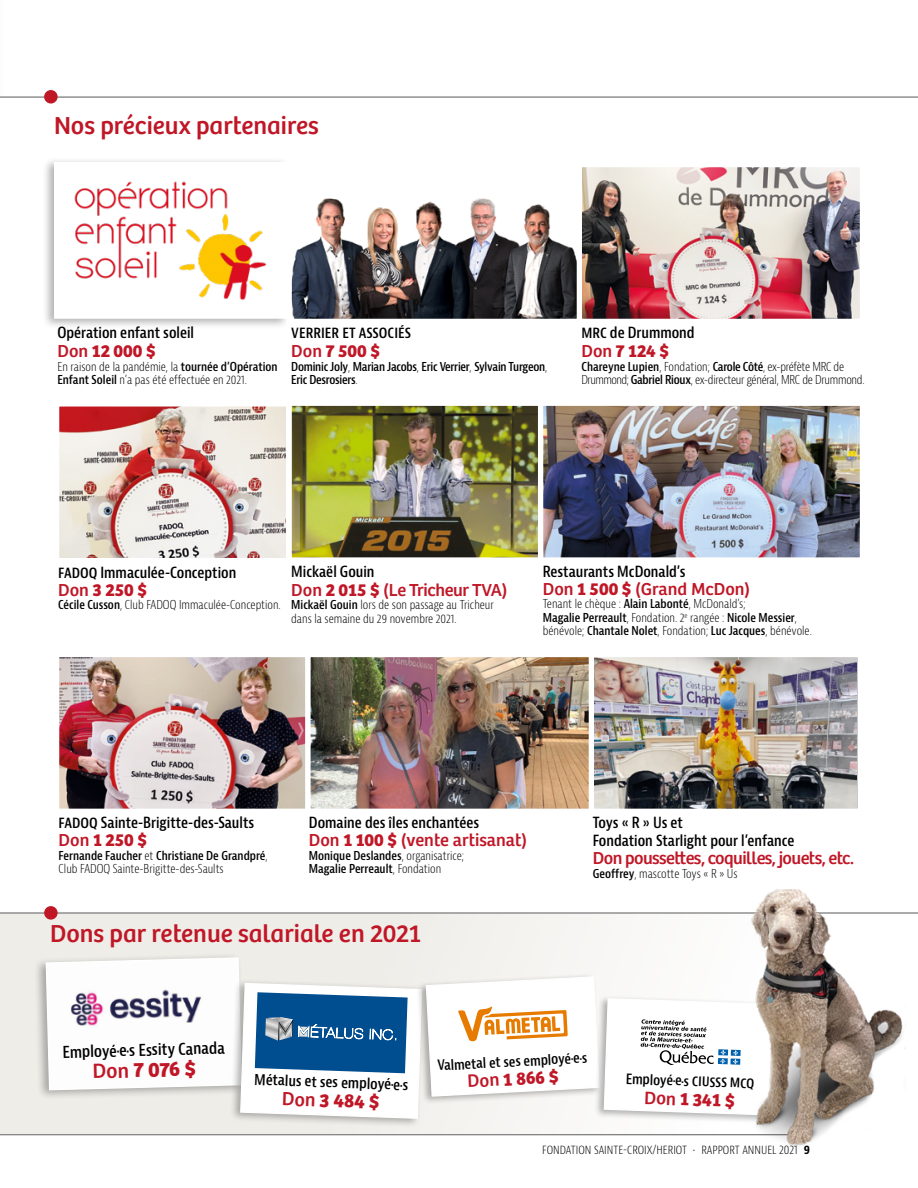
<style>
.page{position:relative;width:918px;height:1188px;background:#fff}
.page>*{position:absolute;margin:0;border:0;box-sizing:border-box;transform-origin:0 0}
.t1{font:25.5px "Bree";color:#c01727}
.t2{font:700 21.3px "Bree";color:#c01727}
.t3{font:700 19.65px "Bree";color:#c01727}
.t4{font:700 18.6px "Bree";color:#c01727}
.t5{font:18px "Bree";letter-spacing:-.02em;color:#c01727}
.t6{font:18px "Bree";color:#c01727}
.t7{font:700 18px "Bree";color:#c01727}
.t8{font:600 condensed 16.05px "Bernina Sans";color:#000}
.t9{font:600 condensed 15px/18px "Bernina Sans";color:#000}
.t10{font:600 condensed 14.7px "Bernina Sans";color:#000}
.t11{font:600 condensed 13.95px "Bernina Sans";color:#000}
.t12{font:300 condensed 12px/13.5px "Bernina Sans";color:#000}
.t13{font:300 condensed 12px/13.5px "Bernina Sans";letter-spacing:-.02em;color:#000}
.t14{font:600 condensed 12px/13.5px "Bernina Sans";letter-spacing:-.02em;color:#000}
.t15{font:600 condensed 12px/13.5px "Bernina Sans";color:#000}
.s1{font-weight:400}
.s2{font-weight:600}
.s3{font-weight:300}
.s4{font-weight:700}
</style>
<div class="page">
<hr style="left:0;top:0;width:2px;height:97px;background:#c5bdaa">
<hr style="left:0;top:97px;width:918px;height:1px;background:#5b595b">
<hr style="left:0;top:1134px;width:810px;height:1px;background:#5b595b">
<div style="left:44px;top:90px;width:14px;height:14px;background:#c01727;border-radius:50%"></div>
<svg style="left:0;top:914px;width:618px;height:220px;fill:#efede8"></svg>
<hr style="left:0;top:913px;width:918px;height:1px;background:#5b595b">
<div style="left:44px;top:906px;width:14px;height:14px;background:#c01727;border-radius:50%"></div>
<div style="left:34px;top:952px;width:212px;height:149px;background:#000;opacity:.3"></div>
<div style="left:229px;top:978px;width:196px;height:150px;background:#000;opacity:.3"></div>
<div style="left:594px;top:995px;width:184px;height:129px;background:#fbfbfa"></div>
<svg style="left:45px;top:957px;width:704px;height:163px"></svg>
<div style="left:41px;top:157px;width:250px;height:172px;background:#000;opacity:.3"></div>
<svg style="left:51px;top:159px;width:233px;height:162px"></svg>
<img style="left:284px;top:159px;width:290px;height:168px">
<img style="left:574px;top:167px;width:286px;height:152px">
<img style="left:546px;top:405px;width:314px;height:153px">
<img style="left:59px;top:406px;width:225px;height:152px">
<img style="left:284px;top:405px;width:262px;height:153px">
<img style="left:59px;top:657px;width:244px;height:152px">
<img style="left:597px;top:657px;width:261px;height:152px">
<img style="left:303px;top:657px;width:294px;height:152px">
<img style="left:749px;top:890px;width:157px;height:256px">
<h1 class="t1" style="left:54px;top:106px;width:266px">Nos précieux partenaires</h1>
<p class="t9" style="left:57px;top:324px;width:138px">Opération enfant soleil</p>
<h3 class="t7" style="left:57px;top:337px;width:100px"><span class="s1">Don</span> 12 000 $</h3>
<p class="t12" style="left:57px;top:360px;width:222px">En raison de la pandémie, la <span class="s2">tournée d’Opération<br>Enfant Soleil</span> n’a pas été effectuée en 2021.</p>
<p class="t9" style="left:291px;top:324px;width:121px">VERRIER ET ASSOCIÉS</p>
<h3 class="t7" style="left:291px;top:337px;width:90px"><span class="s1">Don</span> 7 500 $</h3>
<p class="t14" style="left:291px;top:360px;width:257px">Dominic Joly<span class="s3">,</span> Marian Jacobs<span class="s3">,</span> Eric Verrier<span class="s3">,</span> Sylvain Turgeon<span class="s3">,<br></span>Eric Desrosiers<span class="s3">.</span></p>
<p class="t9" style="left:581px;top:324px;width:115px">MRC de Drummond</p>
<h3 class="t7" style="left:581px;top:337px;width:89px"><span class="s1">Don</span> 7 124 $</h3>
<p class="t13" style="left:581px;top:360px;width:285px"><span class="s2">Chareyne Lupien</span>, Fondation; <span class="s2">Carole Côté</span>, ex-préfète MRC de<br>Drummond; <span class="s2">Gabriel Rioux</span>, ex-directeur général, MRC de Drummond.</p>
<p class="t9" style="left:58px;top:564px;width:180px">FADOQ Immaculée-Conception</p>
<h3 class="t7" style="left:58px;top:575px;width:90px"><span class="s1">Don</span> 3 250 $</h3>
<p class="t12" style="left:58px;top:598px;width:224px"><span class="s2">Cécile Cusson</span>, Club FADOQ Immaculée-Conception.</p>
<p class="t9" style="left:291px;top:563px;width:85px">Mickaël Gouin</p>
<h3 class="t5" style="left:291px;top:576px;width:218px">Don <span class="s4">2 015 $</span> (Le Tricheur TVA)</h3>
<p class="t12" style="left:291px;top:598px;width:204px"><span class="s2">Mickaël Gouin</span> lors de son passage au Tricheur dans la semaine du 29 novembre 2021.</p>
<p class="t9" style="left:543px;top:563px;width:144px">Restaurants McDonald’s</p>
<h3 class="t6" style="left:543px;top:575px;width:209px">Don <span class="s4">1 500 $</span> (Grand McDon)</h3>
<p class="t12" style="left:543px;top:598px;width:271px">Tenant le chèque : <span class="s2">Alain Labonté</span>, McDonald’s;<br><span class="s2">Magalie Perreault</span>, Fondation. 2<sup>e</sup> rangée : <span class="s2">Nicole Messier</span>, bénévole; <span class="s2">Chantale Nolet</span>, Fondation; <span class="s2">Luc Jacques</span>, bénévole.</p>
<p class="t9" style="left:59px;top:814px;width:197px">FADOQ Sainte-Brigitte-des-Saults</p>
<h3 class="t7" style="left:59px;top:826px;width:90px"><span class="s1">Don</span> 1 250 $</h3>
<p class="t12" style="left:59px;top:849px;width:211px"><span class="s2">Fernande Faucher</span> et <span class="s2">Christiane De Grandpré</span>,<br>Club FADOQ Sainte-Brigitte-des-Saults</p>
<p class="t9" style="left:309px;top:814px;width:172px">Domaine des îles enchantées</p>
<h3 class="t6" style="left:309px;top:827px;width:220px">Don <span class="s4">1 100 $</span> (vente artisanat)</h3>
<p class="t15" style="left:309px;top:849px;width:157px">Monique Deslandes<span class="s3">, organisatrice;<br></span>Magalie Perreault<span class="s3">, Fondation</span></p>
<h1 class="t1" style="left:50px;top:914px;width:372px">Dons par retenue salariale en 2021</h1>
<p class="t9" style="left:593px;top:814px;width:203px">Toys « R » Us et<br>Fondation Starlight pour l’enfance</p>
<h3 class="t5" style="left:593px;top:845px;width:263px">Don poussettes, coquilles, jouets, etc.</h3>
<p class="t12" style="left:593px;top:867px;width:146px"><span class="s2">Geoffrey</span>, mascotte Toys « R » Us</p>
<h3 class="t8" style="left:63px;top:1042px;width:164px;rotate:-1deg">Employé·e·s Essity Canada</h3>
<h2 class="t2" style="left:92px;top:1054px;width:105px;rotate:-1deg"><span class="s1">Don</span> 7 076 $</h2>
<p class="t10" style="left:255px;top:1070px;width:155px;rotate:2deg">Métalus et ses employé·e·s</p>
<h3 class="t3" style="left:283px;top:1083px;width:99px;rotate:2deg"><span class="s1">Don</span> 3 484 $</h3>
<p class="t11" style="left:437px;top:1057px;width:151px;rotate:-3deg">Valmetal et ses employé·e·s</p>
<h3 class="t4" style="left:467px;top:1066px;width:93px;rotate:-3deg"><span class="s1">Don</span> 1 866 $</h3>
<p class="t11" style="left:626px;top:1070px;width:130px;rotate:2deg">Employé·e·s CIUSSS MCQ</p>
<h3 class="t4" style="left:645px;top:1083px;width:92px;rotate:2deg"><span class="s1">Don</span> 1 341 $</h3>
<p class="t12" style="left:542px;top:1144px;width:269px">FONDATION SAINTE-CROIX/HERIOT • RAPPORT ANNUEL 2021 <span class="s4">9</span></p>
</div>
